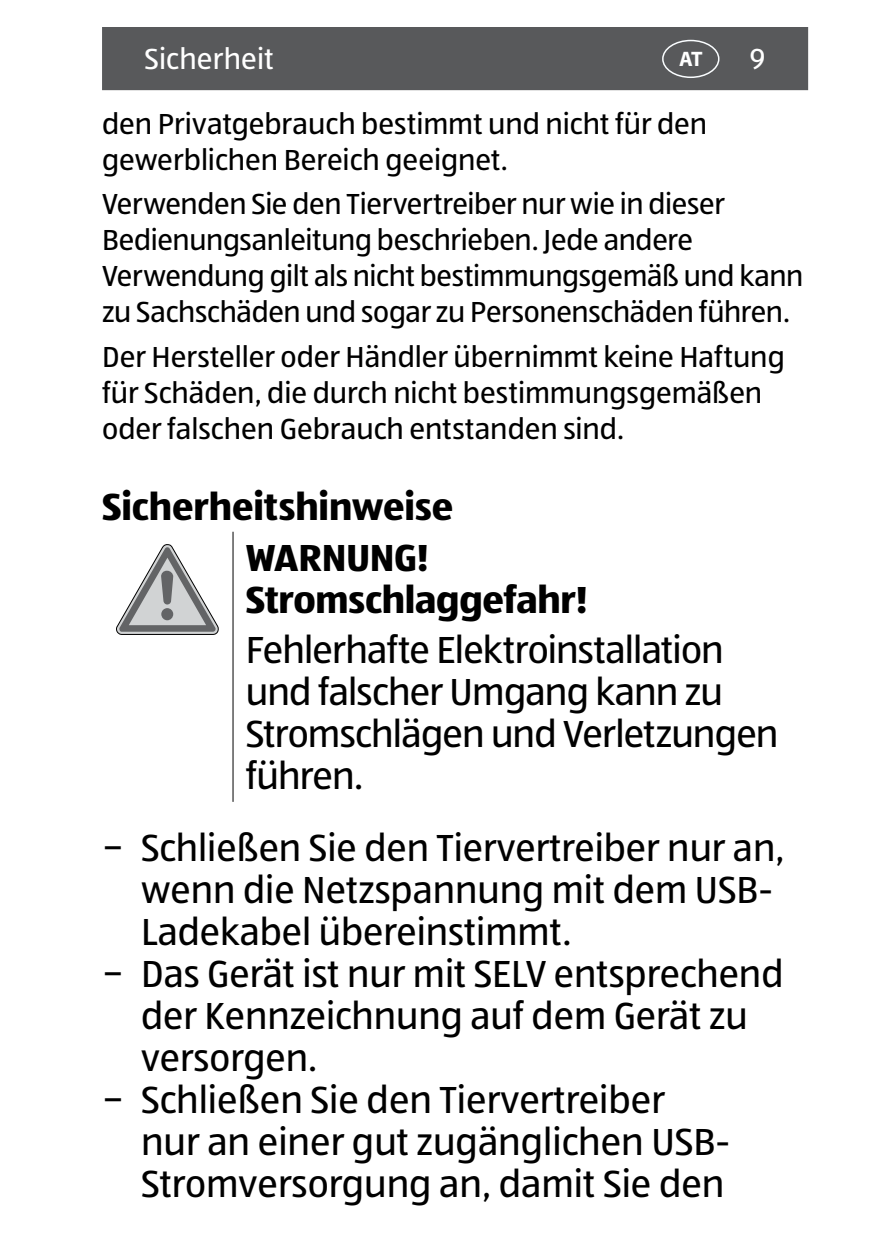
<style>
.page{position:relative;width:893px;height:1259px;background:#fff}
.page>*{position:absolute;margin:0;border:0;box-sizing:border-box;transform-origin:0 0}
.t1{font:39px "ALDISUEDOT";color:#000}
.t2{font:39px/42px "ALDISUEDOT";letter-spacing:-.02em;color:#000}
.t3{font:700 39px/50.7px "ALDISUEDOT";letter-spacing:-.005em;color:#000}
.t4{font:30px/36px "ALDISUEDOT";letter-spacing:-.005em;color:#000}
.t5{font:30px "ALDISUEDOT";letter-spacing:.005em;color:#fff}
.t6{font:700 21px "Myriad Pro";color:#fff}
</style>
<div class="page">
<div style="left:102px;top:27px;width:707px;height:64px;background:#58595b"></div>
<div style="left:662px;top:40px;width:57px;height:38px;border:2px solid #fafdff;border-radius:50%"></div>
<hr style="left:232px;top:532px;width:2px;height:270px;background:#000">
<svg style="left:116px;top:544px;width:102px;height:90px"></svg>
<p class="t5" style="left:145px;top:39px;width:131px">Sicherheit</p>
<p class="t6" style="left:679px;top:45px;width:25px">AT</p>
<p class="t5" style="left:750px;top:39px;width:17px">9</p>
<p class="t4" style="left:102px;top:105px;width:607px">den Privatgebrauch bestimmt und nicht für den gewerblichen Bereich geeignet.</p>
<p class="t4" style="left:102px;top:185px;width:703px">Verwenden Sie den Tiervertreiber nur wie in dieser Bedienungsanleitung beschrieben. Jede andere Verwendung gilt als nicht bestimmungsgemäß und kann zu Sachschäden und sogar zu Personenschäden führen.</p>
<p class="t4" style="left:102px;top:338px;width:684px">Der Hersteller oder Händler übernimmt keine Haftung für Schäden, die durch nicht bestimmungsgemäßen oder falschen Gebrauch entstanden sind.</p>
<h1 class="t3" style="left:246px;top:480px;width:209px;text-indent:-144px">Sicherheitshinweise<br>WARNUNG!</h1>
<h1 class="t3" style="left:246px;top:573px;width:343px">Stromschlaggefahr!</h1>
<h1 class="t2" style="left:246px;top:628px;width:534px">Fehlerhafte Elektroinstallation und falscher Umgang kann zu<br>Stromschlägen und Verletzungen führen.</h1>
<h1 class="t1" style="left:102px;top:822px;width:684px">− Schließen Sie den Tiervertreiber nur an,</h1>
<h1 class="t1" style="left:141px;top:864px;width:633px">wenn die Netzspannung mit dem USB-</h1>
<h1 class="t1" style="left:141px;top:906px;width:432px">Ladekabel übereinstimmt.</h1>
<h1 class="t1" style="left:102px;top:948px;width:683px">− Das Gerät ist nur mit SELV entsprechend</h1>
<h1 class="t1" style="left:141px;top:990px;width:608px">der Kennzeichnung auf dem Gerät zu</h1>
<h1 class="t1" style="left:141px;top:1032px;width:178px">versorgen.</h1>
<h1 class="t1" style="left:102px;top:1074px;width:564px">− Schließen Sie den Tiervertreiber</h1>
<h1 class="t1" style="left:141px;top:1116px;width:591px">nur an einer gut zugänglichen USB-</h1>
<h1 class="t1" style="left:141px;top:1158px;width:585px">Stromversorgung an, damit Sie den</h1>
</div>
